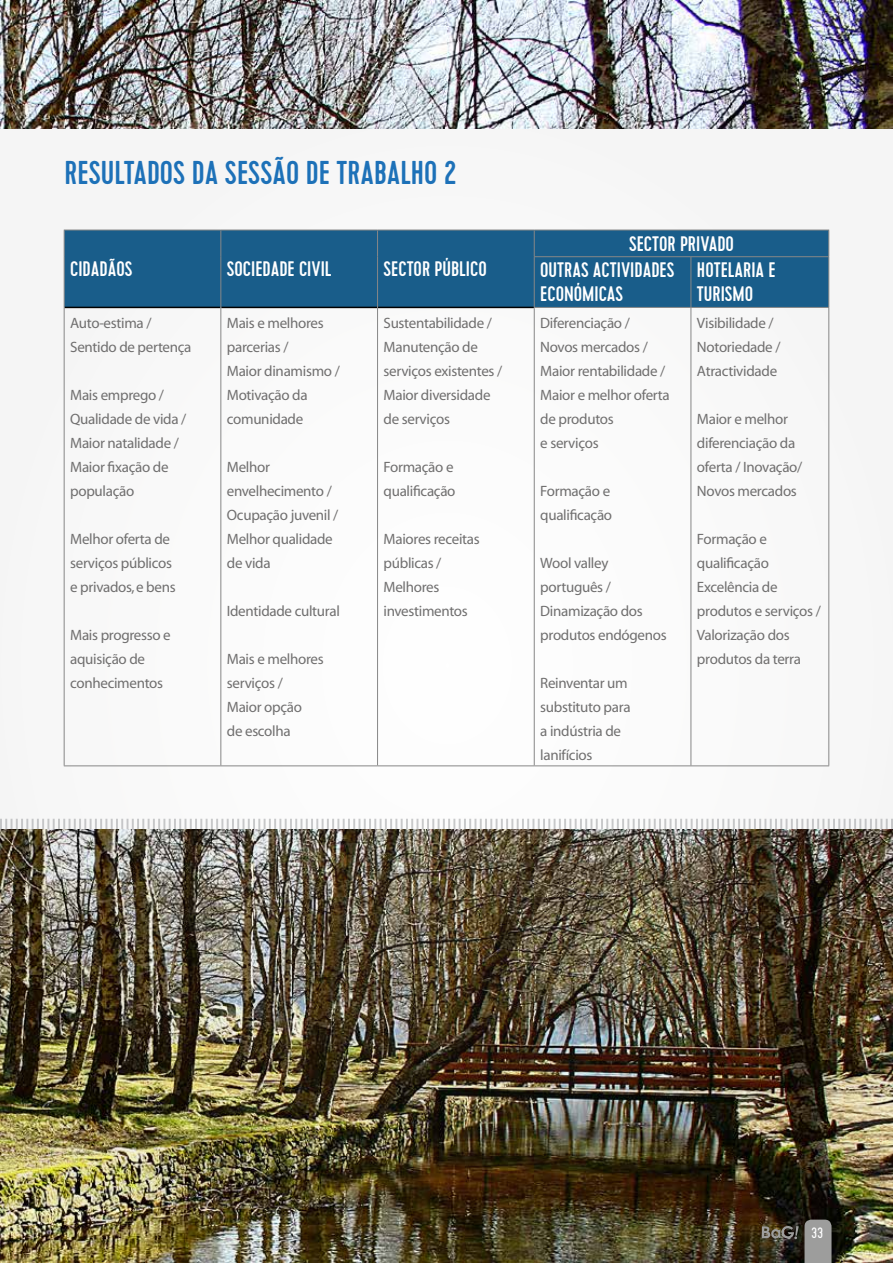
<style>
.page{position:relative;width:893px;height:1263px;background:#fff}
.page>*{position:absolute;margin:0;border:0;box-sizing:border-box;transform-origin:0 0}
.t1{font:500 33px "Cervo";color:#1d71b8}
.t2{font:500 21px/26.7px "Cervo";color:#fff}
.t3{font:15px/24px "Myriad";letter-spacing:-.02em;color:#706f6f}
.t4{font:15px "Cervo";color:#fff}
</style>
<div class="page">
<img style="left:0;top:830px;width:893px;height:433px">
<svg style="left:762px;top:1219px;width:69px;height:44px;background:#5e5b53"></svg>
<img style="left:1px;top:128px;width:892px;height:1081px">
<div style="left:65px;top:231px;width:763px;height:76px;background:#195d8a"></div>
<hr style="left:65px;top:307px;width:155px;height:1px;background:#000">
<hr style="left:221px;top:307px;width:156px;height:1px;background:#000">
<hr style="left:378px;top:307px;width:156px;height:1px;background:#000">
<hr style="left:64px;top:230px;width:157px;height:1px;background:#878787">
<hr style="left:221px;top:230px;width:157px;height:1px;background:#878787">
<hr style="left:378px;top:230px;width:156px;height:1px;background:#878787">
<svg style="left:64px;top:230px;width:1px;height:27px"></svg>
<svg style="left:220px;top:230px;width:1px;height:27px"></svg>
<svg style="left:377px;top:230px;width:1px;height:27px"></svg>
<hr style="left:64px;top:257px;width:1px;height:50px;background:#878787">
<hr style="left:220px;top:257px;width:1px;height:50px;background:#878787">
<hr style="left:377px;top:257px;width:1px;height:50px;background:#878787">
<hr style="left:64px;top:307px;width:1px;height:458px;background:#878787">
<hr style="left:220px;top:307px;width:1px;height:458px;background:#878787">
<hr style="left:377px;top:307px;width:1px;height:458px;background:#878787">
<hr style="left:534px;top:308px;width:1px;height:457px;background:#878787">
<hr style="left:691px;top:308px;width:1px;height:457px;background:#878787">
<hr style="left:828px;top:308px;width:1px;height:457px;background:#878787">
<hr style="left:64px;top:765px;width:157px;height:1px;background:#878787">
<hr style="left:221px;top:765px;width:157px;height:1px;background:#878787">
<hr style="left:378px;top:765px;width:156px;height:1px;background:#878787">
<hr style="left:534px;top:765px;width:157px;height:1px;background:#878787">
<hr style="left:691px;top:765px;width:138px;height:1px;background:#878787">
<hr style="left:534px;top:230px;width:157px;height:1px;background:#878787">
<hr style="left:691px;top:230px;width:138px;height:1px;background:#878787">
<svg style="left:534px;top:230px;width:1px;height:26px"></svg>
<svg style="left:828px;top:230px;width:1px;height:26px"></svg>
<hr style="left:534px;top:256px;width:157px;height:1px;background:#878787">
<hr style="left:534px;top:257px;width:1px;height:50px;background:#878787">
<hr style="left:691px;top:256px;width:138px;height:1px;background:#878787">
<hr style="left:691px;top:257px;width:1px;height:50px;background:#878787">
<hr style="left:828px;top:257px;width:1px;height:50px;background:#878787">
<hr style="left:534px;top:307px;width:157px;height:1px;background:#878787">
<hr style="left:691px;top:307px;width:138px;height:1px;background:#878787">
<svg style="left:0;top:819px;width:893px;height:10px"></svg>
<img style="left:0;top:0;width:893px;height:128px">
<h1 class="t1" style="left:65px;top:153px;width:394px">RESULTADOS DA SESSÃO DE TRABALHO 2</h1>
<h2 class="t2" style="left:70px;top:256px;width:64px">CIDADÃOS</h2>
<h2 class="t2" style="left:227px;top:256px;width:106px">SOCIEDADE CIVIL</h2>
<h2 class="t2" style="left:384px;top:256px;width:105px">SECTOR PÚBLICO</h2>
<p class="t3" style="left:70px;top:311px;width:123px">Auto-estima /<br>Sentido de pertença</p>
<p class="t3" style="left:70px;top:383px;width:118px">Mais emprego /<br>Qualidade de vida /<br>Maior natalidade /<br>Maior fixação de população</p>
<p class="t3" style="left:70px;top:527px;width:107px">Melhor oferta de serviços públicos e privados, e bens</p>
<p class="t3" style="left:70px;top:623px;width:102px">Mais progresso e aquisição de conhecimentos</p>
<p class="t3" style="left:227px;top:311px;width:114px">Mais e melhores parcerias /<br>Maior dinamismo /<br>Motivação da comunidade</p>
<p class="t3" style="left:227px;top:455px;width:113px">Melhor envelhecimento /<br>Ocupação juvenil /<br>Melhor qualidade de vida</p>
<p class="t3" style="left:227px;top:599px;width:115px">Identidade cultural</p>
<p class="t3" style="left:227px;top:647px;width:98px">Mais e melhores serviços /<br>Maior opção<br>de escolha</p>
<p class="t3" style="left:384px;top:311px;width:120px">Sustentabilidade /<br>Manutenção de serviços existentes /<br>Maior diversidade de serviços</p>
<p class="t3" style="left:384px;top:455px;width:73px">Formação e qualificação</p>
<p class="t3" style="left:384px;top:527px;width:98px">Maiores receitas públicas /<br>Melhores investimentos</p>
<h2 class="t2" style="left:540px;top:231px;width:195px;text-indent:89px">SECTOR PRIVADO<br>OUTRAS ACTIVIDADES</h2>
<h2 class="t2" style="left:540px;top:281px;width:85px">ECONÓMICAS</h2>
<h2 class="t2" style="left:697px;top:259px;width:80px;line-height:24px">HOTELARIA E<br>TURISMO</h2>
<p class="t3" style="left:540px;top:311px;width:131px">Diferenciação /<br>Novos mercados /<br>Maior rentabilidade /<br>Maior e melhor oferta de produtos<br>e serviços</p>
<p class="t3" style="left:540px;top:479px;width:73px">Formação e qualificação</p>
<p class="t3" style="left:540px;top:551px;width:128px">Wool valley português /<br>Dinamização dos produtos endógenos</p>
<p class="t3" style="left:540px;top:671px;width:92px">Reinventar um substituto para a indústria de lanifícios</p>
<p class="t3" style="left:697px;top:311px;width:85px">Visibilidade /<br>Notoriedade /<br>Atractividade</p>
<p class="t3" style="left:697px;top:407px;width:107px">Maior e melhor diferenciação da oferta / Inovação/<br>Novos mercados</p>
<p class="t3" style="left:697px;top:527px;width:125px">Formação e qualificação<br>Excelência de produtos e serviços /<br>Valorização dos produtos da terra</p>
<p class="t4" style="left:811px;top:1224px;width:13px">33</p>
</div>
